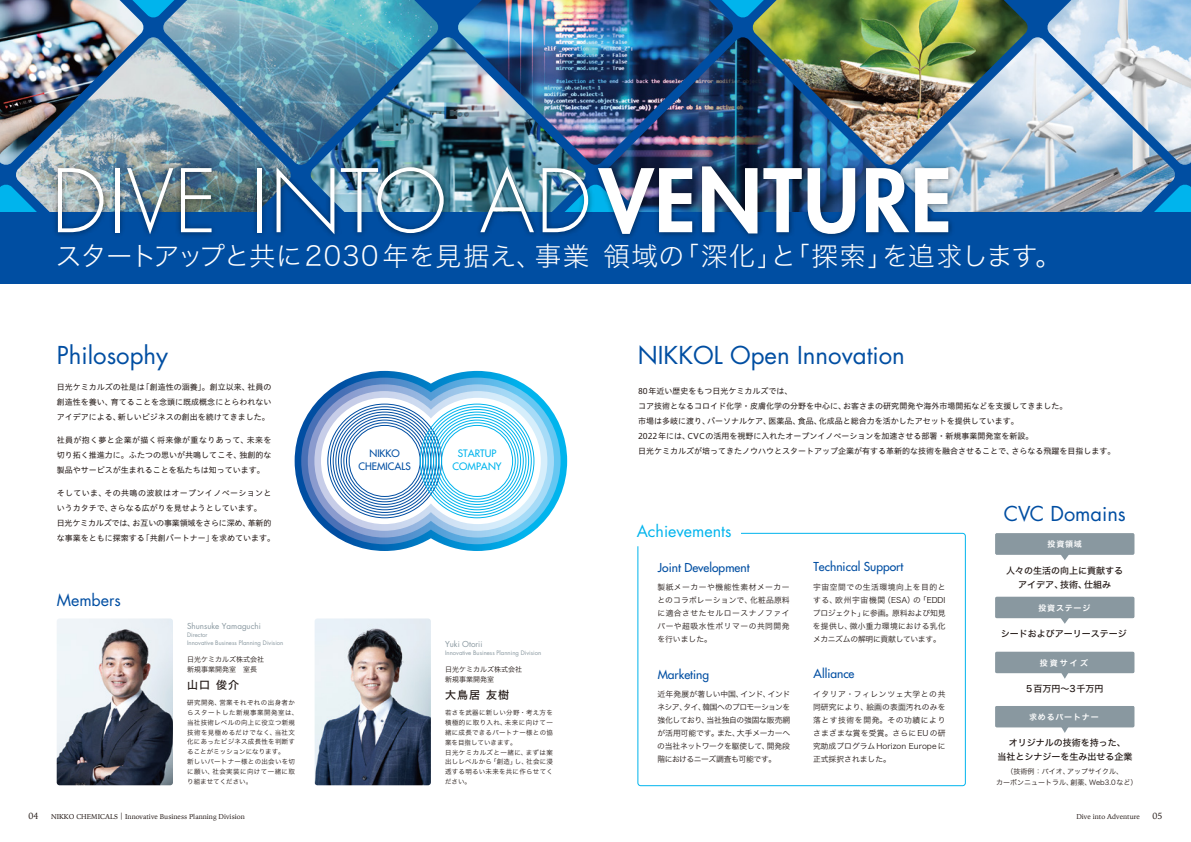
<style>
.page{position:relative;width:1191px;height:842px;background:#fff}
.page>*{position:absolute;margin:0;border:0;box-sizing:border-box;transform-origin:0 0}
.t1{font:300 85px "Futura Std";letter-spacing:.005em;color:#fff}
.t2{font:26.5px "Hiragino Sans W2";letter-spacing:-.01em;color:#fff}
.t3{font:24px "Futura Std";color:#004ea2}
.t4{font:20px "Futura Std";color:#004ea2}
.t5{font:16px "Futura Std";color:#00b4ed}
.t6{font:16px "Futura Std";color:#004ea2}
.t7{font:500 12px "Futura Std";color:#004ea2}
.t8{font:11px "Hira Kaku Std W5";letter-spacing:.1em;color:#221815}
.t9{font:500 10px/13px "Futura Std";color:#00b4ed;text-align:center}
.t10{font:500 10px/13px "Futura Std";color:#004ea2;text-align:center}
.t11{font:9px/14px "Hira Kaku Std W5";color:#221815;text-align:center}
.t12{font:9px "Iowan Old Style";color:#221815}
.t13{font:8px/15px "Hiragino UD Sans Std W4";color:#221815}
.t14{font:8px "Futura Std";color:#8998a0}
.t15{font:8px "Hira Kaku Std W6";letter-spacing:.1em;color:#fff}
.t16{font:7.8px/13px "Hira Kaku Std W3";color:#221815;text-align:justify}
.t17{font:7px/10px "Hira Kaku Std W3";color:#221815}
.t18{font:7px "Iowan Old Style";color:#221815}
.t19{font:6.5px/10px "Hira Kaku Std W3";letter-spacing:.04em;color:#221815}
.t20{font:6px/8px "Futura Std";color:#8998a0}
.s1{font-weight:800}
.s2{font-size:27px}
</style>
<div class="page">
<img style="left:439px;top:37px;width:18px;height:116px">
<img style="left:457px;top:0;width:295px;height:153px">
<svg style="left:604px;top:0;width:148px;height:18px;background:#1a5081"></svg>
<img style="left:752px;top:0;width:147px;height:153px">
<svg style="left:0;top:184px;width:15px;height:28px"></svg>
<img style="left:15px;top:0;width:424px;height:212px">
<img style="left:0;top:0;width:144px;height:166px">
<svg style="left:15px;top:0;width:277px;height:18px;background:#7ca7bb"></svg>
<img style="left:899px;top:0;width:292px;height:212px">
<svg style="left:1046px;top:184px;width:145px;height:28px;background:#73a1bb"></svg>
<div style="left:0;top:212px;width:1191px;height:72px;background:#004ea2"></div>
<svg style="left:1061px;top:555px;width:8px;height:5px"></svg>
<svg style="left:1049px;top:618px;width:31px;height:6px"></svg>
<svg style="left:1052px;top:673px;width:25px;height:6px"></svg>
<svg style="left:1052px;top:727px;width:25px;height:6px"></svg>
<div style="left:995px;top:533px;width:139px;height:22px;background:#8998a0"></div>
<div style="left:995px;top:597px;width:139px;height:21px;background:#8998a0"></div>
<div style="left:995px;top:652px;width:139px;height:21px;background:#8998a0"></div>
<div style="left:995px;top:706px;width:139px;height:21px;background:#8998a0"></div>
<svg style="left:295px;top:371px;width:272px;height:180px"></svg>
<svg style="left:301px;top:378px;width:259px;height:166px"></svg>
<svg style="left:308px;top:384px;width:246px;height:153px"></svg>
<div style="left:349px;top:425px;width:71px;height:72px;border:1px solid #004ea2;border-radius:50%"></div>
<div style="left:436px;top:420px;width:82px;height:82px;border:1px solid #00b4ed;border-radius:50%"></div>
<div style="left:439px;top:422px;width:76px;height:77px;border:1px solid #00b4ed;border-radius:50%"></div>
<div style="left:441px;top:425px;width:72px;height:72px;border:1px solid #00b4ed;border-radius:50%"></div>
<img style="left:42px;top:153px;width:922px;height:85px">
<img style="left:57px;top:618px;width:116px;height:167px">
<img style="left:314px;top:618px;width:117px;height:167px">
<svg style="left:637px;top:533px;width:328px;height:253px"></svg>
<h1 class="t1" style="left:51px;top:150px;width:902px">DIVE INTO AD<span class="s1">VENTURE</span></h1>
<h2 class="t2" style="left:55px;top:232px;width:1007px">スタートアップと共に<span class="s2">2030</span>年を見据え、事業領域の「深化」と「探索」を追求します。</h2>
<h3 class="t3" style="left:57px;top:340px;width:113px">Philosophy</h3>
<h3 class="t3" style="left:638px;top:340px;width:268px">NIKKOL Open Innovation</h3>
<p class="t13" style="left:638px;top:383px;width:479px">80年近い歴史をもつ日光ケミカルズでは、<br>コア技術となるコロイド化学・皮膚化学の分野を中心に、お客さまの研究開発や海外市場開拓などを支援してきました。<br>市場は多岐に渡り、パーソナルケア、医薬品、食品、化成品と総合力を活かしたアセットを提供しています。<br>2022年には、CVCの活用を視野に入れたオープンイノベーションを加速させる部署・新規事業開発室を新設。<br>日光ケミカルズが培ってきたノウハウとスタートアップ企業が有する革新的な技術を融合させることで、さらなる飛躍を目指します。</p>
<p class="t13" style="left:57px;top:379px;width:216px;text-align:justify">日光ケミカルズの社是は「創造性の涵養」。創立以来、社員の創造性を養い、育てることを念頭に既成概念にとらわれないアイデアによる、新しいビジネスの創出を続けてきました。</p>
<p class="t13" style="left:57px;top:432px;width:216px;text-align:justify">社員が抱く夢と企業が描く将来像が重なりあって、未来を切り拓く推進力に。ふたつの思いが共鳴してこそ、独創的な製品やサービスが生まれることを私たちは知っています。</p>
<p class="t13" style="left:57px;top:485px;width:220px">そしていま、その共鳴の波紋はオープンイノベーションというカタチで、さらなる広がりを見せようとしています。<br>日光ケミカルズでは、お互いの事業領域をさらに深め、革新的な事業をともに探索する「共創パートナー」を求めています。</p>
<p class="t10" style="left:358px;top:447px;width:54px">NIKKO<br>CHEMICALS</p>
<p class="t9" style="left:452px;top:447px;width:50px">STARTUP<br>COMPANY</p>
<h3 class="t4" style="left:1004px;top:501px;width:123px">CVC Domains</h3>
<h3 class="t5" style="left:637px;top:521px;width:96px">Achievements</h3>
<p class="t15" style="left:1047px;top:538px;width:36px">投資領域</p>
<h3 class="t6" style="left:57px;top:589px;width:66px">Members</h3>
<p class="t14" style="left:187px;top:621px;width:75px">Shunsuke Yamaguchi</p>
<p class="t20" style="left:187px;top:631px;width:98px">Director<br>Innovative Business Planning Division</p>
<p class="t14" style="left:445px;top:639px;width:39px">Yuki Otorii</p>
<p class="t20" style="left:445px;top:649px;width:98px">Innovative Business Planning Division</p>
<p class="t17" style="left:187px;top:655px;width:78px">日光ケミカルズ株式会社新規事業開発室　室長</p>
<h3 class="t8" style="left:187px;top:676px;width:54px">山口 俊介</h3>
<p class="t17" style="left:445px;top:664px;width:78px">日光ケミカルズ株式会社新規事業開発室</p>
<h3 class="t8" style="left:445px;top:686px;width:66px">大鳥居 友樹</h3>
<p class="t19" style="left:187px;top:697px;width:113px">研究開発、営業それぞれの出身者からスタートした新規事業開発室は、当社技術レベルの向上に役立つ新規技術を見極めるだけでなく、当社文化にあったビジネス成長性を判断することがミッションになります。<br>新しいパートナー様との出会いを切に願い、社会実装に向けて一緒に取り組ませてください。</p>
<p class="t19" style="left:445px;top:707px;width:109px">若さを武器に新しい分野・考え方を積極的に取り入れ、未来に向けて一緒に成長できるパートナー様との協業を目指していきます。<br>日光ケミカルズと一緒に、まずは案出しレベルから「創造」し、社会に浸透する明るい未来を共に作らせてください。</p>
<h3 class="t7" style="left:658px;top:560px;width:93px">Joint Development</h3>
<p class="t16" style="left:657px;top:580px;width:134px">製紙メーカーや機能性素材メーカーとのコラボレーションで、化粧品原料に適合させたセルロースナノファイバーや超吸水性ポリマーの共同開発を行いました。</p>
<h3 class="t7" style="left:813px;top:559px;width:91px">Technical Support</h3>
<p class="t16" style="left:813px;top:580px;width:134px">宇宙空間での生活環境向上を目的とする、欧州宇宙機関（ESA）の「EDDIプロジェクト」に参画。原料および知見を提供し、微小重力環境における乳化メカニズムの解明に貢献しています。</p>
<p class="t11" style="left:1006px;top:563px;width:119px">人々の生活の向上に貢献するアイデア、技術、仕組み</p>
<p class="t15" style="left:1038px;top:601px;width:53px">投資ステージ</p>
<p class="t11" style="left:1001px;top:627px;width:127px">シードおよびアーリーステージ</p>
<h3 class="t7" style="left:657px;top:667px;width:53px">Marketing</h3>
<p class="t16" style="left:657px;top:688px;width:134px">近年発展が著しい中国、インド、インドネシア、タイ、韓国へのプロモーションを強化しており、当社独自の強固な販売網が活用可能です。また、大手メーカーへの当社ネットワークを駆使して、開発段階におけるニーズ調査も可能です。</p>
<h3 class="t7" style="left:813px;top:666px;width:42px">Alliance</h3>
<p class="t16" style="left:813px;top:688px;width:134px">イタリア・フィレンツェ大学との共同研究により、絵画の表面汚れのみを落とす技術を開発。その功績によりさまざまな賞を受賞。さらにEUの研究助成プログラムHorizon Europeに正式採択されました。</p>
<p class="t15" style="left:1039px;top:656px;width:50px">投資サイズ</p>
<p class="t11" style="left:1026px;top:681px;width:79px">5百万円～3千万円</p>
<p class="t15" style="left:1029px;top:711px;width:71px">求めるパートナー</p>
<p class="t11" style="left:997px;top:736px;width:136px">オリジナルの技術を持った、<br>当社とシナジーを生み出せる企業</p>
<p class="t17" style="left:996px;top:766px;width:143px;line-height:11px;text-align:center">（技術例：バイオ、アップサイクル、<br>カーボンニュートラル、創薬、Web3.0など）</p>
<p class="t12" style="left:28px;top:808px;width:12px">04</p>
<p class="t18" style="left:51px;top:811px;width:195px">NIKKO CHEMICALS | Innovative Business Planning Division</p>
<p class="t18" style="left:1076px;top:811px;width:65px">Dive into Adventure</p>
<p class="t12" style="left:1152px;top:808px;width:12px">05</p>
</div>
